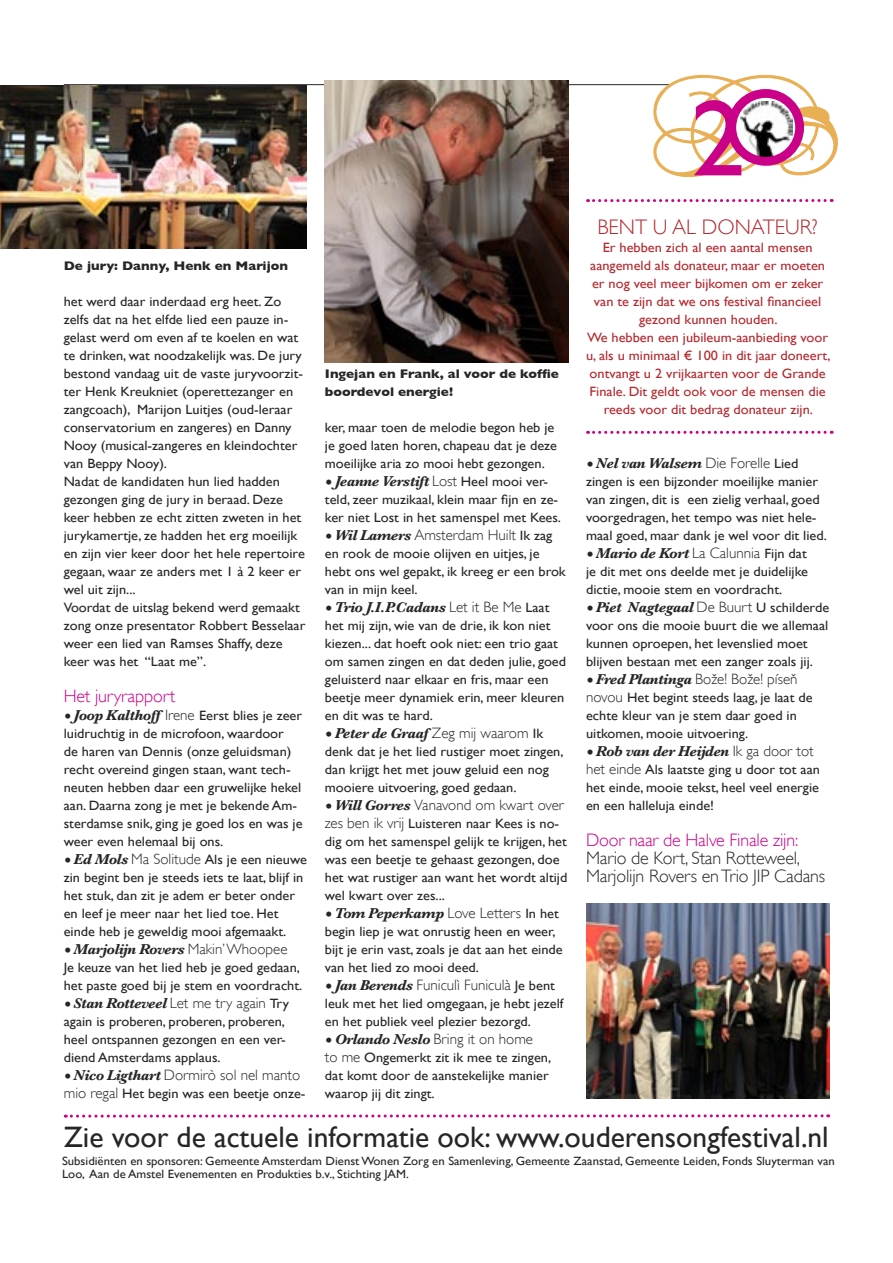
<style>
.page{position:relative;width:893px;height:1263px;background:#fff}
.page>*{position:absolute;margin:0;border:0;box-sizing:border-box;transform-origin:0 0}
.t1{font:108.9px "Gill Sans";color:#ca0088}
.t2{font:29.55px "Gill Sans";color:#272525}
.t3{font:300 21px "Gill Sans";color:#b4282e}
.t4{font:300 18px "Gill Sans";letter-spacing:-.01em;color:#272525}
.t5{font:300 18px "Gill Sans";letter-spacing:-.01em;color:#ca0088}
.t6{font:italic 700 15px "Baskerville";letter-spacing:-.03em;color:#272525}
.t7{font:300 15px "Gill Sans";color:#272525}
.t8{font:13.5px/18px "Gill Sans";color:#272525;scale:1.06 1}
.t9{font:13.5px/18px "Gill Sans";color:#b4282e;text-align:center;scale:1.06 1}
.t10{font:700 12.75px/18px "Gill Sans";color:#272525;scale:1.06 1}
.t11{font:12px/13.5px "Gill Sans";color:#272525;scale:1.06 1}
.s1{font-family:"Baskerville";font-weight:700;font-style:italic;font-size:18px}
.s2{font-family:"Baskerville";font-weight:700;font-style:italic;font-size:15px}
.s3{font-weight:300;font-size:15px}
.s4{font-size:18px}
.s5{font-family:"Gill Sans";font-weight:300;font-style:normal}
.s6{font-family:"Gill Sans";font-weight:400;font-style:normal;font-size:13.5px}
.s7{font-family:"Baskerville";font-weight:700;font-style:italic}
.s8{font-weight:400;font-size:13.5px}
</style>
<div class="page">
<svg style="left:65px;top:1114px;width:764px;height:3px"></svg>
<svg style="left:588px;top:431px;width:244px;height:3px"></svg>
<hr style="left:64px;top:84px;width:606px;height:1px;background:#272525">
<svg style="left:588px;top:199px;width:244px;height:3px"></svg>
<svg style="left:653px;top:75px;width:185px;height:102px"></svg>
<svg style="left:731px;top:93px;width:68px;height:68px"></svg>
<img style="left:741px;top:101px;width:51px;height:56px">
<div style="left:727px;top:89px;width:77px;height:77px;border:9px solid #ca0088;border-radius:50%"></div>
<img style="left:586px;top:903px;width:243px;height:196px">
<img style="left:325px;top:81px;width:243px;height:281px">
<img style="left:0;top:85px;width:307px;height:164px">
<p class="t10" style="left:64px;top:257px;width:213px">De jury: Danny, Henk en Marijon</p>
<p class="t8" style="left:64px;top:292px;width:227px">het werd daar inderdaad erg heet. Zo zelfs dat na het elfde lied een pauze in&shy;gelast werd om even af te koelen en wat te drinken, wat noodzakelijk was. De jury bestond vandaag uit de vaste juryvoorzit&shy;ter Henk Kreukniet (operettezanger en zangcoach), Marijon Luitjes (oud-leraar conservatorium en zangeres) en Danny Nooy (musical-zangeres en kleindochter van Beppy Nooy).</p>
<p class="t8" style="left:64px;top:472px;width:229px">Nadat de kandidaten hun lied hadden gezongen ging de jury in beraad. Deze keer hebben ze echt zitten zweten in het jurykamertje, ze hadden het erg moeilijk en zijn vier keer door het hele repertoire gegaan, waar ze anders met 1 à 2 keer er wel uit zijn...</p>
<p class="t8" style="left:64px;top:598px;width:229px">Voordat de uitslag bekend werd gemaakt zong onze presentator Robbert Besselaar weer een lied van Ramses Shaffy, deze keer was het “Laat me”.</p>
<p class="t5" style="left:64px;top:685px;width:113px">Het juryrapport</p>
<p class="t8" style="left:64px;top:706px;width:227px"><span class="s1">•</span> <span class="s2">Joop Kalthoff</span> <span class="s3">Irene</span> Eerst blies je zeer luidruchtig in de microfoon, waardoor<br>de haren van Dennis (onze geluidsman) recht overeind gingen staan, want tech&shy;neuten hebben daar een gruwelijke hekel aan. Daarna zong je met je bekende Am&shy;sterdamse snik, ging je goed los en was je weer even helemaal bij ons.</p>
<p class="t8" style="left:64px;top:850px;width:231px"><span class="s1">•</span> <span class="s2">Ed Mols</span> <span class="s3">Ma Solitude</span> Als je een nieuwe zin begint ben je steeds iets te laat, blijf in het stuk, dan zit je adem er beter onder en leef je meer naar het lied toe. Het einde heb je geweldig mooi afgemaakt.</p>
<p class="t6" style="left:64px;top:940px;width:225px"><span class="s4">•</span> Marjolijn Rovers <span class="s5">Makin’ Whoopee</span></p>
<p class="t8" style="left:64px;top:958px;width:227px">Je keuze van het lied heb je goed gedaan, het paste goed bij je stem en voordracht.</p>
<p class="t6" style="left:64px;top:994px;width:227px"><span class="s4">•</span> Stan Rotteveel <span class="s5">Let me try again</span> <span class="s6">Try</span></p>
<p class="t8" style="left:64px;top:1012px;width:211px;text-align:justify">again is proberen, proberen, proberen, heel ontspannen gezongen en een ver&shy;diend Amsterdams applaus.</p>
<p class="t7" style="left:64px;top:1066px;width:238px"><span class="s1">•</span> <span class="s7">Nico Ligthart</span> Dormirò sol nel manto</p>
<p class="t8" style="left:64px;top:1084px;width:230px"><span class="s3">mio regal</span> Het begin was een beetje onze-</p>
<p class="t10" style="left:325px;top:365px;width:222px">Ingejan en Frank, al voor de koffie boordevol energie!</p>
<p class="t8" style="left:325px;top:418px;width:221px">ker, maar toen de melodie begon heb je je goed laten horen, chapeau dat je deze moeilijke aria zo mooi hebt gezongen.</p>
<p class="t6" style="left:325px;top:472px;width:225px"><span class="s4">•</span> Jeanne Verstift <span class="s5">Lost</span> <span class="s6">Heel mooi ver-</span></p>
<p class="t8" style="left:325px;top:490px;width:224px">teld, zeer muzikaal, klein maar fijn en ze&shy;ker niet Lost in het samenspel met Kees.</p>
<p class="t7" style="left:325px;top:526px;width:229px"><span class="s1">•</span> <span class="s7">Wil Lamers</span> Amsterdam Huilt <span class="s8">Ik zag</span></p>
<p class="t8" style="left:325px;top:544px;width:229px">en rook de mooie olijven en uitjes, je hebt ons wel gepakt, ik kreeg er een brok van in mijn keel.</p>
<p class="t6" style="left:325px;top:598px;width:226px"><span class="s4">•</span> Trio J.I.P.Cadans <span class="s5">Let it Be Me</span> <span class="s6">Laat</span></p>
<p class="t8" style="left:325px;top:616px;width:229px">het mij zijn, wie van de drie, ik kon niet kiezen... dat hoeft ook niet: een trio gaat om samen zingen en dat deden julie, goed geluisterd naar elkaar en fris, maar een beetje meer dynamiek erin, meer kleuren en dit was te hard.</p>
<p class="t6" style="left:325px;top:724px;width:220px"><span class="s4">•</span> Peter de Graaf <span class="s5">Zeg mij waarom</span> <span class="s6">Ik</span></p>
<p class="t8" style="left:325px;top:742px;width:227px">denk dat je het lied rustiger moet zingen, dan krijgt het met jouw geluid een nog mooiere uitvoering, goed gedaan.</p>
<p class="t7" style="left:325px;top:796px;width:240px"><span class="s1">•</span> <span class="s7">Will Gorres</span> Vanavond om kwart over</p>
<p class="t8" style="left:325px;top:814px;width:230px"><span class="s3">zes ben ik vrij</span> Luisteren naar Kees is no&shy;dig om het samenspel gelijk te krijgen, het was een beetje te gehaast gezongen, doe het wat rustiger aan want het wordt altijd wel kwart over zes...</p>
<p class="t6" style="left:325px;top:904px;width:235px"><span class="s4">•</span> Tom Peperkamp <span class="s5">Love Letters</span> <span class="s6">In het</span></p>
<p class="t8" style="left:325px;top:922px;width:226px">begin liep je wat onrustig heen en weer, bijt je erin vast, zoals je dat aan het einde van het lied zo mooi deed.</p>
<p class="t7" style="left:325px;top:976px;width:231px"><span class="s1">•</span> <span class="s7">Jan Berends</span> Funiculì Funiculà <span class="s8">Je bent</span></p>
<p class="t8" style="left:325px;top:994px;width:227px">leuk met het lied omgegaan, je hebt jezelf en het publiek veel plezier bezorgd.</p>
<p class="t7" style="left:325px;top:1030px;width:210px"><span class="s1">•</span> <span class="s7">Orlando Neslo</span> Bring it on home</p>
<p class="t8" style="left:325px;top:1048px;width:215px"><span class="s3">to me</span> Ongemerkt zit ik mee te zingen, dat komt door de aanstekelijke manier waarop jij dit zingt.</p>
<p class="t1" style="left:691px;top:75px;width:56px">2</p>
<p class="t3" style="left:597px;top:215px;width:222px">BENT U AL DONATEUR?</p>
<p class="t9" style="left:590px;top:238px;width:223px">Er hebben zich al een aantal mensen aangemeld als donateur, maar er moeten er nog veel meer bijkomen om er zeker van te zijn dat we ons festival financieel gezond kunnen houden.</p>
<p class="t9" style="left:586px;top:328px;width:232px">We hebben een jubileum-aanbieding voor u, als u minimaal € 100 in dit jaar doneert, ontvangt u 2 vrijkaarten voor de Grande Finale. Dit geldt ook voor de mensen die reeds voor dit bedrag donateur zijn.</p>
<p class="t6" style="left:586px;top:454px;width:214px"><span class="s4">•</span> Nel van Walsem <span class="s5">Die Forelle</span> <span class="s6">Lied</span></p>
<p class="t8" style="left:586px;top:472px;width:229px">zingen is een bijzonder moeilijke manier van zingen, dit is een zielig verhaal, goed voorgedragen, het tempo was niet hele&shy;maal goed, maar dank je wel voor dit lied.</p>
<p class="t6" style="left:586px;top:544px;width:222px"><span class="s4">•</span> Mario de Kort <span class="s5">La Calunnia</span> <span class="s6">Fijn dat</span></p>
<p class="t8" style="left:586px;top:562px;width:211px">je dit met ons deelde met je duidelijke dictie, mooie stem en voordracht.</p>
<p class="t6" style="left:586px;top:598px;width:245px"><span class="s4">•</span> Piet Nagtegaal <span class="s5">De Buurt</span> <span class="s6">U schilderde</span></p>
<p class="t8" style="left:586px;top:616px;width:230px">voor ons die mooie buurt die we allemaal kunnen oproepen, het levenslied moet blijven bestaan met een zanger zoals jij.</p>
<p class="t7" style="left:586px;top:670px;width:213px"><span class="s1">•</span> <span class="s7">Fred Plantinga</span> Bože! Bože! písenˇ</p>
<p class="t8" style="left:586px;top:688px;width:215px"><span class="s3">novou</span> Het begint steeds laag, je laat de echte kleur van je stem daar goed in uitkomen, mooie uitvoering.</p>
<p class="t6" style="left:586px;top:742px;width:229px"><span class="s4">•</span> Rob van der Heijden <span class="s5">Ik ga door tot</span></p>
<p class="t8" style="left:586px;top:760px;width:222px;text-align:justify"><span class="s3">het einde</span> Als laatste ging u door tot aan het einde, mooie tekst, heel veel energie en een halleluja einde!</p>
<p class="t5" style="left:586px;top:830px;width:214px">Door naar de Halve Finale zijn:</p>
<p class="t4" style="left:586px;top:848px;width:216px">Mario de Kort, Stan Rotteweel,</p>
<p class="t4" style="left:586px;top:866px;width:241px">Marjolijn Rovers en Trio JIP Cadans</p>
<p class="t2" style="left:64px;top:1120px;width:766px">Zie voor de actuele informatie ook: www.ouderensongfestival.nl</p>
<p class="t11" style="left:62px;top:1154px;width:730px">Subsidiënten en sponsoren: Gemeente Amsterdam Dienst Wonen Zorg en Samenleving, Gemeente Zaanstad, Gemeente Leiden, Fonds Sluyterman van<br>Loo, Aan de Amstel Evenementen en Produkties b.v., Stichting JAM.</p>
</div>
